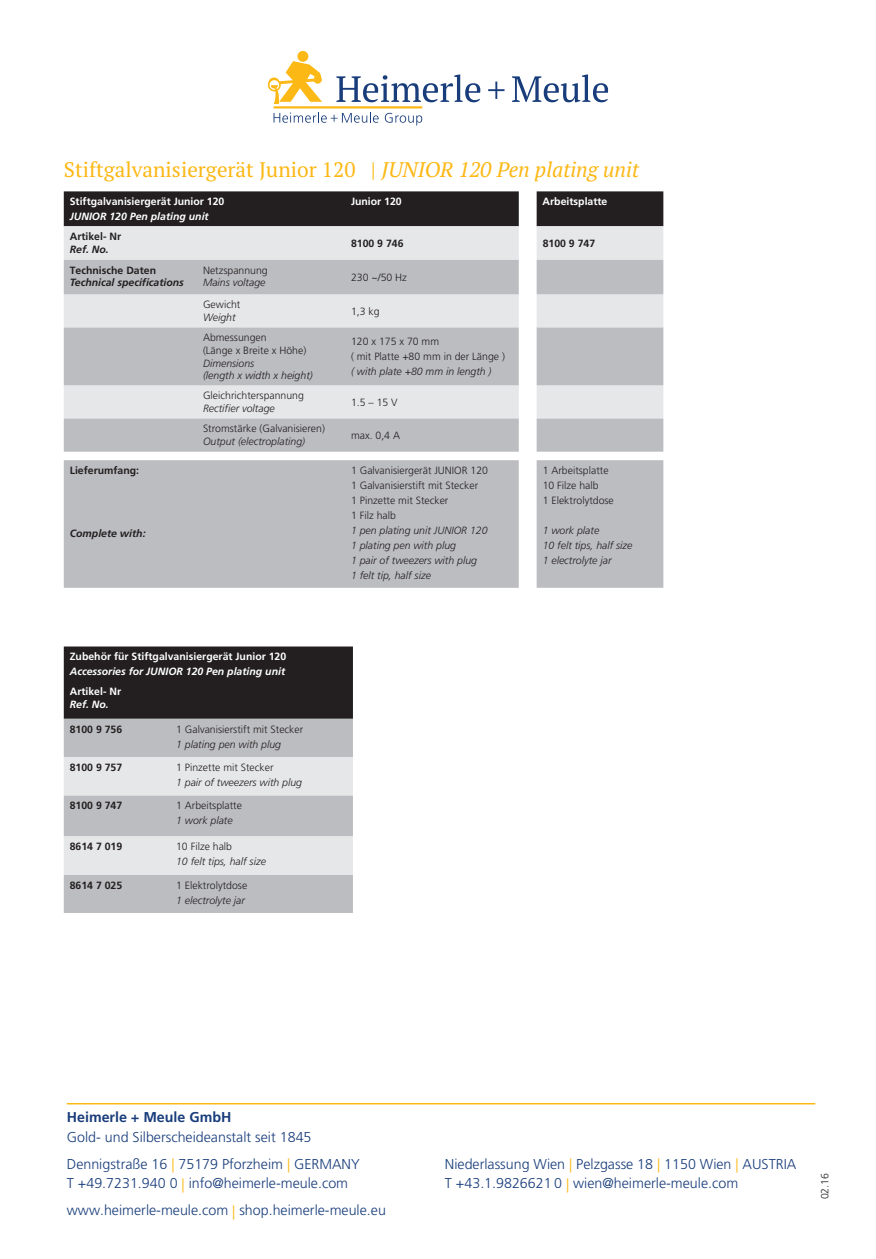
<style>
.page{position:relative;width:876px;height:1259px;background:#fff}
.page>*{position:absolute;margin:0;border:0;box-sizing:border-box;transform-origin:0 0}
.t1{font:21px "PT Serif";color:#fcb814}
.t2{font:300 14.25px/27px "Frutiger LT";color:#193d7b}
.t3{font:700 14.25px "Frutiger LT";color:#193d7b}
.t4{font:300 10.5px/15px "Frutiger LT";color:#231f20}
.t5{font:italic 300 10.5px/15px "Frutiger LT";color:#231f20}
.t6{font:700 10.5px "Frutiger LT";color:#fff}
.t7{font:700 10.5px "Frutiger LT";color:#231f20}
.t8{font:italic 700 10.5px "Frutiger LT";color:#fff}
.t9{font:italic 700 10.5px "Frutiger LT";color:#231f20}
.s1{font-style:italic}
.s2{color:#fcb814}
</style>
<div class="page">
<div style="left:64px;top:191px;width:599px;height:35px;background:#231f20"></div>
<div style="left:64px;top:226px;width:599px;height:34px;background:#e6e7e9"></div>
<svg style="left:64px;top:260px;width:599px;height:328px;background:#c8c8cb"></svg>
<div style="left:297px;top:51px;width:11px;height:11px;background:#fcb814;border-radius:50%"></div>
<svg style="left:268px;top:61px;width:54px;height:43px"></svg>
<hr style="left:274px;top:106px;width:148px;height:2px;background:#fcb814">
<svg style="left:336px;top:74px;width:144px;height:28px"></svg>
<svg style="left:488px;top:82px;width:16px;height:17px"></svg>
<svg style="left:512px;top:74px;width:96px;height:28px"></svg>
<svg style="left:274px;top:112px;width:105px;height:11px"></svg>
<svg style="left:385px;top:113px;width:37px;height:12px"></svg>
<hr style="left:67px;top:1103px;width:748px;height:1px;background:#fcb814">
<div style="left:64px;top:646px;width:289px;height:73px;background:#231f20"></div>
<div style="left:64px;top:719px;width:289px;height:194px;background:#bcbdc0"></div>
<svg style="left:64px;top:757px;width:289px;height:117px;background:#d7d8da"></svg>
<h1 class="t1" style="left:64px;top:156px;width:577px">Stiftgalvanisiergerät Junior 120 | <span class="s1">JUNIOR 120 Pen plating unit</span></h1>
<p class="t6" style="left:70px;top:195px;width:156px">Stiftgalvanisiergerät Junior 120</p>
<p class="t8" style="left:70px;top:210px;width:140px">JUNIOR 120 Pen plating unit</p>
<p class="t7" style="left:70px;top:230px;width:53px">Artikel- Nr</p>
<p class="t9" style="left:70px;top:243px;width:41px">Ref. No.</p>
<p class="t7" style="left:70px;top:264px;width:88px">Technische Daten</p>
<p class="t9" style="left:70px;top:276px;width:116px">Technical specifications</p>
<p class="t7" style="left:70px;top:464px;width:71px">Lieferumfang:</p>
<p class="t4" style="left:203px;top:263px;width:66px">Netzspannung</p>
<p class="t5" style="left:203px;top:275px;width:64px">Mains voltage</p>
<p class="t4" style="left:203px;top:297px;width:39px">Gewicht</p>
<p class="t5" style="left:203px;top:310px;width:34px">Weight</p>
<p class="t4" style="left:203px;top:331px;width:105px;line-height:12.6px">Abmessungen<br>(Länge x Breite x Höhe)</p>
<p class="t5" style="left:203px;top:357px;width:111px;line-height:12.6px">Dimensions<br>(length x width x height)</p>
<p class="t4" style="left:203px;top:388px;width:102px">Gleichrichterspannung</p>
<p class="t5" style="left:203px;top:401px;width:73px">Rectifier voltage</p>
<p class="t4" style="left:203px;top:421px;width:123px">Stromstärke (Galvanisieren)</p>
<p class="t5" style="left:203px;top:434px;width:104px">Output (electroplating)</p>
<p class="t9" style="left:70px;top:527px;width:77px">Complete with:</p>
<p class="t6" style="left:351px;top:195px;width:52px">Junior 120</p>
<p class="t6" style="left:543px;top:195px;width:66px">Arbeitsplatte</p>
<p class="t7" style="left:351px;top:237px;width:54px">8100 9 746</p>
<p class="t7" style="left:543px;top:237px;width:54px">8100 9 747</p>
<p class="t4" style="left:351px;top:270px;width:57px">230 ~/50 Hz</p>
<p class="t4" style="left:351px;top:304px;width:30px">1,3 kg</p>
<p class="t4" style="left:351px;top:334px;width:155px">120 x 175 x 70 mm<br>( mit Platte +80 mm in der Länge )</p>
<p class="t5" style="left:351px;top:364px;width:142px">( with plate +80 mm in length )</p>
<p class="t4" style="left:351px;top:395px;width:48px">1.5 – 15 V</p>
<p class="t4" style="left:351px;top:428px;width:51px">max. 0,4 A</p>
<p class="t4" style="left:351px;top:463px;width:139px">1 Galvanisiergerät JUNIOR 120<br>1 Galvanisierstift mit Stecker<br>1 Pinzette mit Stecker<br>1 Filz halb</p>
<p class="t5" style="left:351px;top:523px;width:138px">1 pen plating unit JUNIOR 120<br>1 plating pen with plug<br>1 pair of tweezers with plug<br>1 felt tip, half size</p>
<p class="t4" style="left:543px;top:463px;width:73px">1 Arbeitsplatte<br>10 Filze halb<br>1 Elektrolytdose</p>
<p class="t5" style="left:543px;top:523px;width:91px">1 work plate<br>10 felt tips, half size<br>1 electrolyte jar</p>
<p class="t6" style="left:70px;top:650px;width:218px">Zubehör für Stiftgalvanisiergerät Junior 120</p>
<p class="t8" style="left:70px;top:665px;width:217px">Accessories for JUNIOR 120 Pen plating unit</p>
<p class="t6" style="left:70px;top:685px;width:53px">Artikel- Nr</p>
<p class="t8" style="left:70px;top:698px;width:41px">Ref. No.</p>
<p class="t7" style="left:70px;top:723px;width:54px">8100 9 756</p>
<p class="t4" style="left:176px;top:721px;width:129px">1 Galvanisierstift mit Stecker</p>
<p class="t5" style="left:176px;top:736px;width:107px">1 plating pen with plug</p>
<p class="t7" style="left:70px;top:761px;width:54px">8100 9 757</p>
<p class="t4" style="left:176px;top:760px;width:99px">1 Pinzette mit Stecker</p>
<p class="t5" style="left:176px;top:775px;width:128px">1 pair of tweezers with plug</p>
<p class="t7" style="left:70px;top:799px;width:54px">8100 9 747</p>
<p class="t4" style="left:176px;top:798px;width:67px">1 Arbeitsplatte</p>
<p class="t5" style="left:176px;top:813px;width:58px">1 work plate</p>
<p class="t7" style="left:70px;top:840px;width:54px">8614 7 019</p>
<p class="t4" style="left:176px;top:839px;width:58px">10 Filze halb</p>
<p class="t5" style="left:176px;top:854px;width:91px">10 felt tips, half size</p>
<p class="t7" style="left:70px;top:878px;width:54px">8614 7 025</p>
<p class="t4" style="left:176px;top:877px;width:73px">1 Elektrolytdose</p>
<p class="t5" style="left:176px;top:892px;width:70px">1 electrolyte jar</p>
<h2 class="t3" style="left:67px;top:1108px;width:166px">Heimerle + Meule GmbH</h2>
<h2 class="t2" style="left:67px;top:1123px;width:294px">Gold- und Silberscheideanstalt seit 1845<br>Dennigstraße 16 <span class="s2">|</span> 75179 Pforzheim <span class="s2">|</span> GERMANY</h2>
<h2 class="t2" style="left:445px;top:1150px;width:353px">Niederlassung Wien <span class="s2">|</span> Pelzgasse 18 <span class="s2">|</span> 1150 Wien <span class="s2">|</span> AUSTRIA</h2>
<h2 class="t2" style="left:67px;top:1170px;width:283px">T +49.7231.940 0 <span class="s2">|</span> info@heimerle-meule.com</h2>
<h2 class="t2" style="left:445px;top:1170px;width:295px">T +43.1.9826621 0 <span class="s2">|</span> wien@heimerle-meule.com</h2>
<h2 class="t2" style="left:67px;top:1197px;width:321px">www.heimerle-meule.com <span class="s2">|</span> shop.heimerle-meule.eu</h2>
<p class="t4" style="left:818px;top:1199px;width:28px;rotate:-90deg">02.16</p>
</div>
